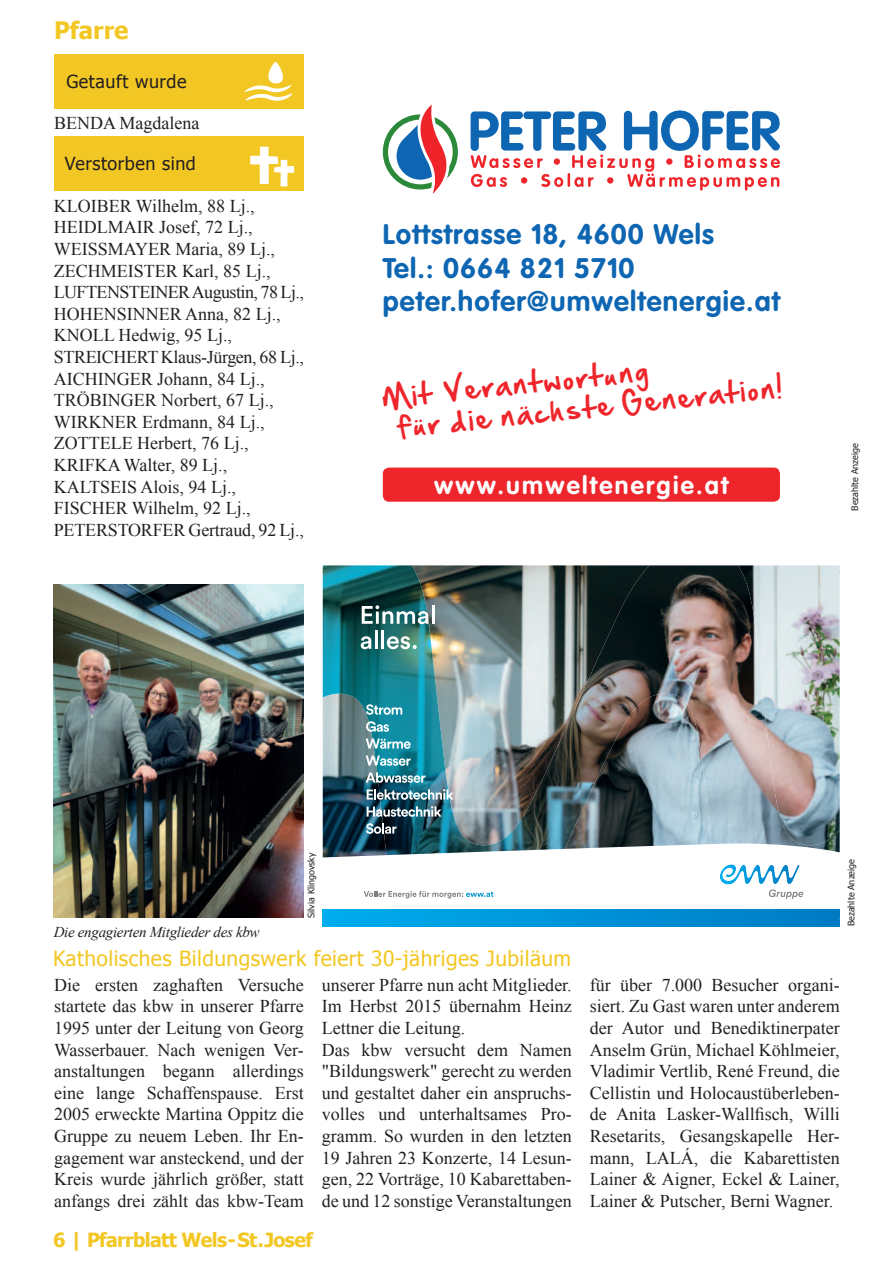
<style>
.page{position:relative;width:893px;height:1263px;background:#fff}
.page>*{position:absolute;margin:0;border:0;box-sizing:border-box;transform-origin:0 0}
.t1{font:700 27.9px/33.6px "VAG Rounded LT Pro";letter-spacing:.04em;color:#0e66b2}
.t2{font:25.65px/30.8px "Hand Of Sean";color:#ee262c}
.t3{font:700 24.75px "VAG Rounded LT Pro";letter-spacing:.09em;color:#fff}
.t4{font:700 24px "Tahoma";color:#f3c723}
.t5{font:21px "Tahoma";letter-spacing:.02em;color:#f3c723}
.t6{font:700 19.5px "Tahoma";letter-spacing:-.03em;color:#f3c723}
.t7{font:18px/21.6px "Times New Roman";color:#231f20}
.t8{font:18px "Tahoma";letter-spacing:.03em;color:#231f20}
.t9{font:italic 15px "Times New Roman";letter-spacing:-.02em;color:#231f20}
.t10{font:9px "Tahoma";color:#231f20}
</style>
<div class="page">
<div style="left:54px;top:54px;width:250px;height:54px;background:#f3c723"></div>
<div style="left:54px;top:137px;width:250px;height:54px;background:#f3c723"></div>
<svg style="left:244px;top:62px;width:49px;height:39px"></svg>
<svg style="left:250px;top:147px;width:44px;height:39px"></svg>
<div style="left:383px;top:468px;width:397px;height:34px;background:#ee262c;border-radius:6px"></div>
<svg style="left:383px;top:105px;width:75px;height:89px"></svg>
<svg style="left:471px;top:110px;width:309px;height:81px"></svg>
<img style="left:54px;top:584px;width:250px;height:334px">
<img style="left:323px;top:565px;width:517px;height:278px">
<img style="left:323px;top:565px;width:122px;height:207px">
<img style="left:581px;top:565px;width:185px;height:155px">
<img style="left:529px;top:694px;width:53px;height:149px">
<img style="left:581px;top:720px;width:46px;height:93px">
<img style="left:694px;top:720px;width:94px;height:123px">
<img style="left:377px;top:771px;width:153px;height:72px">
<img style="left:788px;top:830px;width:52px;height:13px">
<svg style="left:362px;top:605px;width:66px;height:19px"></svg>
<hr style="left:432px;top:606px;width:3px;height:18px;background:#fff">
<svg style="left:361px;top:636px;width:10px;height:13px"></svg>
<hr style="left:375px;top:631px;width:3px;height:18px;background:#fff">
<hr style="left:381px;top:631px;width:3px;height:18px;background:#fff">
<svg style="left:387px;top:636px;width:30px;height:13px"></svg>
<svg style="left:366px;top:704px;width:36px;height:11px"></svg>
<svg style="left:366px;top:721px;width:23px;height:11px"></svg>
<svg style="left:366px;top:738px;width:45px;height:11px"></svg>
<svg style="left:366px;top:755px;width:45px;height:11px"></svg>
<svg style="left:366px;top:772px;width:59px;height:11px"></svg>
<svg style="left:367px;top:789px;width:86px;height:11px"></svg>
<svg style="left:367px;top:806px;width:74px;height:11px"></svg>
<svg style="left:366px;top:823px;width:31px;height:11px"></svg>
<svg style="left:323px;top:843px;width:517px;height:84px"></svg>
<h3 class="t4" style="left:54px;top:17px;width:76px">Pfarre</h3>
<p class="t8" style="left:66px;top:74px;width:122px">Getauft wurde</p>
<p class="t7" style="left:54px;top:114px;width:147px">BENDA Magdalena</p>
<p class="t8" style="left:65px;top:156px;width:132px">Verstorben sind</p>
<p class="t7" style="left:54px;top:197px;width:252px">KLOIBER Wilhelm, 88 Lj.,<br>HEIDLMAIR Josef, 72 Lj.,<br>WEISSMAYER Maria, 89 Lj.,<br>ZECHMEISTER Karl, 85 Lj.,<br>LUFTENSTEINER Augustin, 78 Lj.,<br>HOHENSINNER Anna, 82 Lj.,<br>KNOLL Hedwig, 95 Lj.,<br>STREICHERT Klaus-Jürgen, 68 Lj.,<br>AICHINGER Johann, 84 Lj.,<br>TRÖBINGER Norbert, 67 Lj.,<br>WIRKNER Erdmann, 84 Lj.,<br>ZOTTELE Herbert, 76 Lj.,<br>KRIFKA Walter, 89 Lj.,<br>KALTSEIS Alois, 94 Lj.,<br>FISCHER Wilhelm, 92 Lj.,<br>PETERSTORFER Gertraud, 92 Lj.,</p>
<h1 class="t1" style="left:383px;top:220px;width:399px">Lottstrasse 18, 4600 Wels<br>Tel.: 0664 821 5710 peter.hofer@umweltenergie.at</h1>
<h2 class="t2" style="left:394px;top:383px;width:387px;text-indent:-13px;rotate:-6deg">Mit Verantwortung<br>für die nächste Generation!</h2>
<h3 class="t3" style="left:434px;top:474px;width:296px">www.umweltenergie.at</h3>
<p class="t10" style="left:851px;top:511px;width:69px;rotate:-90deg">Bezahlte Anzeige</p>
<p class="t9" style="left:54px;top:926px;width:207px">Die engagierten Mitglieder des kbw</p>
<p class="t10" style="left:308px;top:918px;width:66px;rotate:-90deg">Silvia Klingovsky</p>
<p class="t5" style="left:53px;top:950px;width:519px">Katholisches Bildungswerk feiert 30-jähriges Jubiläum</p>
<p class="t10" style="left:848px;top:926px;width:69px;rotate:-90deg">Bezahlte Anzeige</p>
<p class="t7" style="left:54px;top:976px;width:251px;text-align:justify">Die ersten zaghaften Versuche startete das kbw in unserer Pfarre 1995 unter der Leitung von Georg Wasserbauer. Nach wenigen Ver&shy;anstaltungen begann allerdings eine lange Schaffenspause. Erst 2005 erweckte Martina Oppitz die Gruppe zu neuem Leben. Ihr En&shy;gagement war ansteckend, und der Kreis wurde jährlich größer, statt anfangs drei zählt das kbw-Team</p>
<p class="t7" style="left:322px;top:976px;width:251px">unserer Pfarre nun acht Mitglieder.<br>Im Herbst 2015 übernahm Heinz<br>Lettner die Leitung.<br>Das kbw versucht dem Namen "Bildungswerk" gerecht zu werden und gestaltet daher ein anspruchs&shy;volles und unterhaltsames Pro&shy;gramm. So wurden in den letzten<br>19 Jahren 23 Konzerte, 14 Lesun&shy;gen, 22 Vorträge, 10 Kabarettaben&shy;de und 12 sonstige Veranstaltungen</p>
<p class="t7" style="left:590px;top:976px;width:251px;text-align:justify">für über 7.000 Besucher organi&shy;siert. Zu Gast waren unter anderem der Autor und Benediktinerpater Anselm Grün, Michael Köhlmeier, Vladimir Vertlib, René Freund, die Cellistin und Holocaustüberleben&shy;de Anita Lasker-Wall昀椀sch, Willi Resetarits, Gesangskapelle Her&shy;mann, LALÁ, die Kabarettisten Lainer &amp; Aigner, Eckel &amp; Lainer, Lainer &amp; Putscher, Berni Wagner.</p>
<p class="t6" style="left:53px;top:1226px;width:261px">6 | Pfarrblatt Wels - St . Josef</p>
</div>
